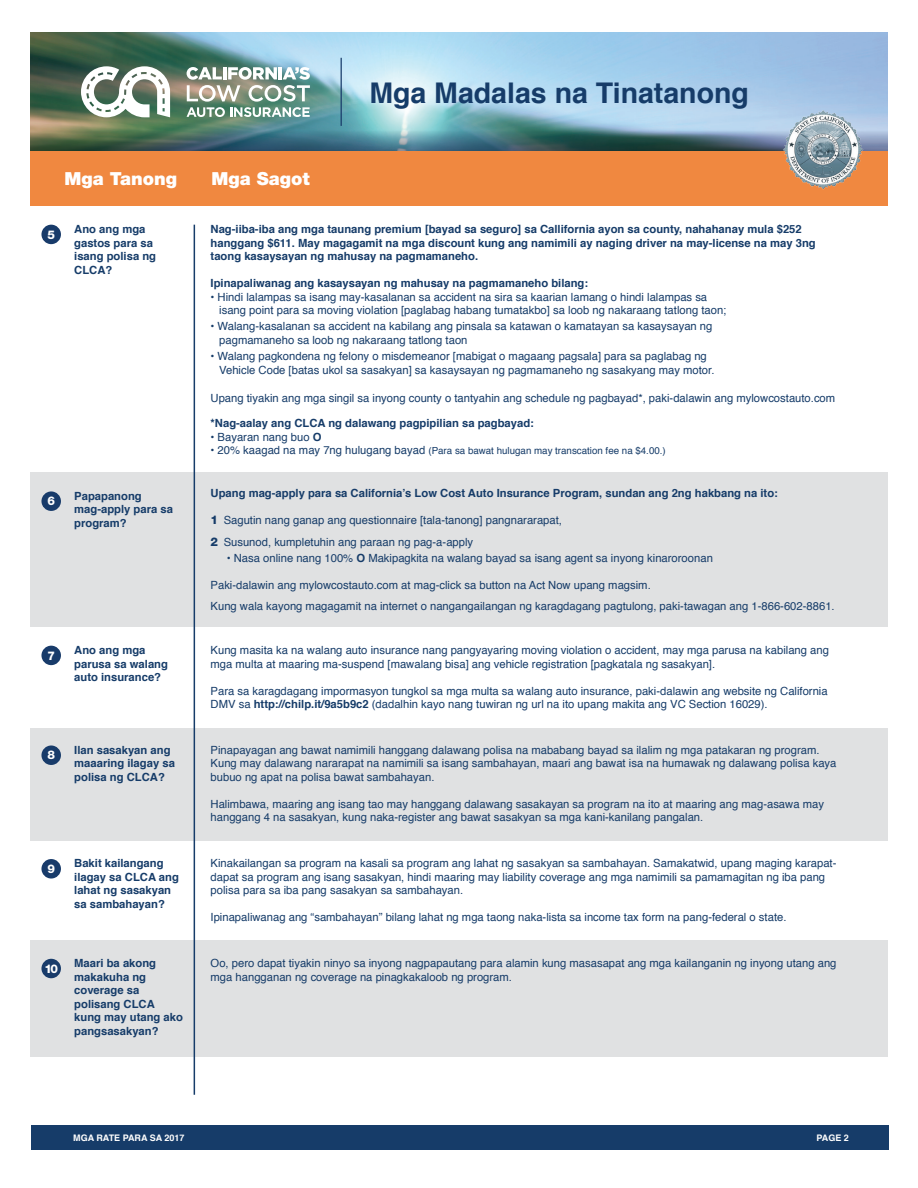
<style>
.page{position:relative;width:918px;height:1188px;background:#fff}
.page>*{position:absolute;margin:0;border:0;box-sizing:border-box;transform-origin:0 0}
.t1{font:700 28.5px "Helvetica";color:#163c69}
.t2{font:900 18px "Helvetica Neue";color:#fff}
.t3{font:800 12px "Helvetica Neue";color:#fff}
.t4{font:11.25px/13.5px "Helvetica";color:#163c69}
.t5{font:700 11.25px/13.5px "Helvetica";color:#163c69}
.t6{font:9.75px "Helvetica";color:#163c69}
.t7{font:700 9px "Helvetica";color:#fff}
.s1{font-weight:700}
.s2{font-size:11.25px}
.s3{font-family:"Helvetica Neue";font-weight:800;font-size:12px}
</style>
<div class="page">
<div style="left:31px;top:1125px;width:858px;height:25px;background:#163c69"></div>
<img style="left:30px;top:33px;width:858px;height:97px">
<img style="left:30px;top:130px;width:858px;height:21px">
<div style="left:30px;top:151px;width:858px;height:54px;background:#f08840"></div>
<svg style="left:81px;top:66px;width:89px;height:51px"></svg>
<svg style="left:187px;top:67px;width:123px;height:50px"></svg>
<hr style="left:341px;top:58px;width:1px;height:68px;background:#183b6a">
<img style="left:782px;top:108px;width:82px;height:82px">
<div style="left:30px;top:728px;width:858px;height:113px;background:#e0e1e2"></div>
<div style="left:30px;top:941px;width:858px;height:116px;background:#e0e1e2"></div>
<div style="left:30px;top:472px;width:858px;height:155px;background:#e0e1e2"></div>
<div style="left:41px;top:225px;width:20px;height:19px;background:#183b6a;border-radius:50%"></div>
<div style="left:41px;top:491px;width:20px;height:20px;background:#183b6a;border-radius:50%"></div>
<div style="left:41px;top:745px;width:20px;height:20px;background:#183b6a;border-radius:50%"></div>
<div style="left:41px;top:959px;width:20px;height:19px;background:#183b6a;border-radius:50%"></div>
<div style="left:41px;top:859px;width:20px;height:20px;background:#183b6a;border-radius:50%"></div>
<div style="left:41px;top:646px;width:20px;height:19px;background:#183b6a;border-radius:50%"></div>
<hr style="left:194px;top:225px;width:1px;height:870px;background:#163c69">
<h1 class="t1" style="left:369px;top:69px;width:381px">Mga Madalas na Tinatanong</h1>
<h2 class="t2" style="left:65px;top:168px;width:114px">Mga Tanong</h2>
<h2 class="t2" style="left:211px;top:168px;width:100px">Mga Sagot</h2>
<p class="t3" style="left:47px;top:227px;width:9px">5</p>
<p class="t5" style="left:74px;top:223px;width:83px">Ano ang mga gastos para sa isang polisa ng<br>CLCA?</p>
<p class="t3" style="left:47px;top:494px;width:9px">6</p>
<p class="t5" style="left:74px;top:489px;width:100px">Papapanong mag-apply para sa program?</p>
<p class="t3" style="left:47px;top:648px;width:9px">7</p>
<p class="t5" style="left:74px;top:644px;width:95px">Ano ang mga parusa sa walang auto insurance?</p>
<p class="t3" style="left:47px;top:748px;width:9px">8</p>
<p class="t5" style="left:74px;top:743px;width:102px">Ilan sasakyan ang maaaring ilagay sa polisa ng CLCA?</p>
<p class="t3" style="left:47px;top:862px;width:9px">9</p>
<p class="t5" style="left:74px;top:857px;width:106px">Bakit kailangang ilagay sa CLCA ang lahat ng sasakyan sa sambahayan?</p>
<p class="t3" style="left:45px;top:961px;width:15px">10</p>
<p class="t5" style="left:74px;top:957px;width:110px">Maari ba akong makakuha ng coverage sa polisang CLCA kung may utang ako pangsasakyan?</p>
<p class="t5" style="left:211px;top:223px;width:607px">Nag-iiba-iba ang mga taunang premium [bayad sa seguro] sa Callifornia ayon sa county, nahahanay mula $252 hanggang $611. May magagamit na mga discount kung ang namimili ay naging driver na may-license na may 3ng taong kasaysayan ng mahusay na pagmamaneho.</p>
<p class="t5" style="left:211px;top:277px;width:379px">Ipinapaliwanag ang kasaysayan ng mahusay na pagmamaneho bilang:</p>
<p class="t4" style="left:219px;top:290px;width:509px;text-indent:-9px">• Hindi lalampas sa isang may-kasalanan sa accident na sira sa kaarian lamang o hindi lalampas sa isang point para sa moving violation [paglabag habang tumatakbo] sa loob ng nakaraang tatlong taon;</p>
<p class="t4" style="left:219px;top:320px;width:495px;text-indent:-9px">• Walang-kasalanan sa accident na kabilang ang pinsala sa katawan o kamatayan sa kasaysayan ng pagmamaneho sa loob ng nakaraang tatlong taon</p>
<p class="t4" style="left:219px;top:350px;width:497px;text-indent:-9px">• Walang pagkondena ng felony o misdemeanor [mabigat o magaang pagsala] para sa paglabag ng<br>Vehicle Code [batas ukol sa sasakyan] sa kasaysayan ng pagmamaneho ng sasakyang may motor.</p>
<p class="t4" style="left:211px;top:391px;width:626px">Upang tiyakin ang mga singil sa inyong county o tantyahin ang schedule ng pagbayad*, paki-dalawin ang mylowcostauto.com</p>
<p class="t5" style="left:211px;top:417px;width:325px">*Nag-aalay ang CLCA ng dalawang pagpipilian sa pagbayad:</p>
<p class="t4" style="left:211px;top:430px;width:112px">• Bayaran nang buo <span class="s1">O</span></p>
<p class="t6" style="left:211px;top:443px;width:457px"><span class="s2">• 20% kaagad na may 7ng hulugang bayad</span> (Para sa bawat hulugan may transcation fee na $4.00.)</p>
<p class="t5" style="left:211px;top:486px;width:569px">Upang mag-apply para sa California’s Low Cost Auto Insurance Program, sundan ang 2ng hakbang na ito:</p>
<p class="t4" style="left:211px;top:509px;width:353px;line-height:21.6px"><span class="s3">1</span> Sagutin nang ganap ang questionnaire [tala-tanong] pangnararapat,<br><span class="s3">2</span> Susunod, kumpletuhin ang paraan ng pag-a-apply</p>
<p class="t4" style="left:227px;top:551px;width:488px">• Nasa online nang 100% <span class="s1">O</span> Makipagkita na walang bayad sa isang agent sa inyong kinaroroonan</p>
<p class="t4" style="left:211px;top:574px;width:626px;line-height:21px">Paki-dalawin ang mylowcostauto.com at mag-click sa button na Act Now upang magsim.<br>Kung wala kayong magagamit na internet o nangangailangan ng karagdagang pagtulong, paki-tawagan ang 1-866-602-8861.</p>
<p class="t4" style="left:211px;top:644px;width:620px">Kung masita ka na walang auto insurance nang pangyayaring moving violation o accident, may mga parusa na kabilang ang mga multa at maaring ma-suspend [mawalang bisa] ang vehicle registration [pagkatala ng sasakyan].</p>
<p class="t4" style="left:211px;top:684px;width:619px">Para sa karagdagang impormasyon tungkol sa mga multa sa walang auto insurance, paki-dalawin ang website ng California<br>DMV sa <span class="s1">http://chilp.it/9a5b9c2</span> (dadalhin kayo nang tuwiran ng url na ito upang makita ang VC Section 16029).</p>
<p class="t4" style="left:211px;top:744px;width:627px">Pinapayagan ang bawat namimili hanggang dalawang polisa na mababang bayad sa ilalim ng mga patakaran ng program.<br>Kung may dalawang nararapat na namimili sa isang sambahayan, maari ang bawat isa na humawak ng dalawang polisa kaya bubuo ng apat na polisa bawat sambahayan.</p>
<p class="t4" style="left:211px;top:798px;width:615px">Halimbawa, maaring ang isang tao may hanggang dalawang sasakayan sa program na ito at maaring ang mag-asawa may hanggang 4 na sasakyan, kung naka-register ang bawat sasakyan sa mga kani-kanilang pangalan.</p>
<p class="t4" style="left:211px;top:857px;width:627px">Kinakailangan sa program na kasali sa program ang lahat ng sasakyan sa sambahayan. Samakatwid, upang maging karapat&shy;dapat sa program ang isang sasakyan, hindi maaring may liability coverage ang mga namimili sa pamamagitan ng iba pang polisa para sa iba pang sasakyan sa sambahayan.</p>
<p class="t4" style="left:211px;top:911px;width:577px">Ipinapaliwanag ang “sambahayan” bilang lahat ng mga taong naka-lista sa income tax form na pang-federal o state.</p>
<p class="t4" style="left:211px;top:957px;width:627px">Oo, pero dapat tiyakin ninyo sa inyong nagpapautang para alamin kung masasapat ang mga kailanganin ng inyong utang ang mga hangganan ng coverage na pinagkakaloob ng program.</p>
<p class="t7" style="left:73px;top:1130px;width:113px">MGA RATE PARA SA 2017</p>
<p class="t7" style="left:817px;top:1130px;width:34px">PAGE 2</p>
</div>
